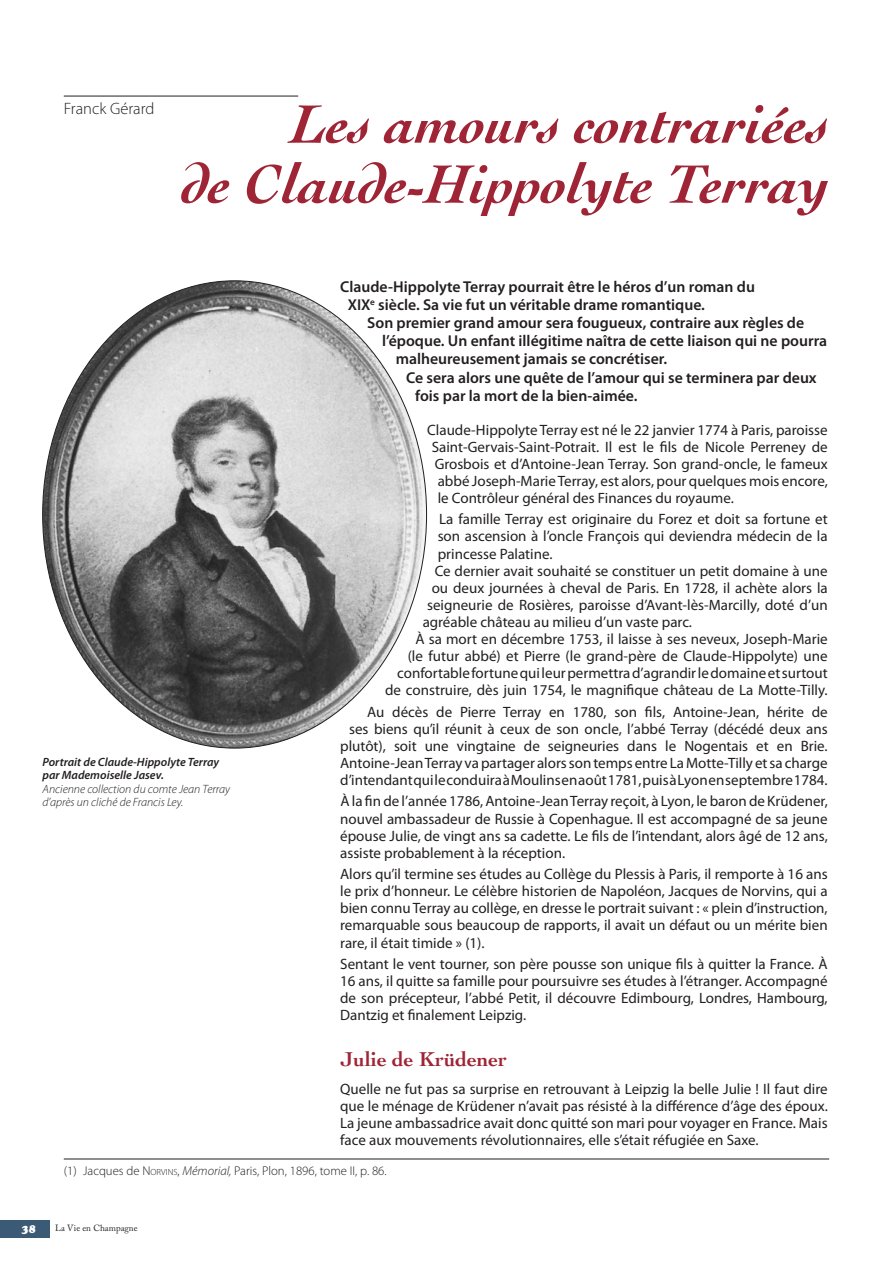
<style>
.page{position:relative;width:893px;height:1263px;background:#fff}
.page>*{position:absolute;margin:0;border:0;box-sizing:border-box;transform-origin:0 0}
.Titre_article{font:italic 700 57px/60px "Cochin";color:#9f2435;text-align:right}
.Sous-titre{font:700 21px "Cochin";color:#9f2435}
.Chapô{font:300 16.5px "Myriad Pro";color:#231f20}
.Chapô-2{font:600 15.75px/18px "Myriad Pro";color:#231f20}
.Texte_courant{font:15px/17.1px "Myriad Pro";color:#231f20;text-align:justify}
.Texte_courant-2{font:300 12.75px "Myriad Pro";color:#231f20}
.Texte_courant-3{font:italic 300 12px/13.5px "Myriad Pro";color:#231f20}
.t1{font:italic 12px "Cooper Black Std";color:#fff}
.t2{font:9px "Adobe Caslon Pro";color:#231f20}
.s1{font-weight:600}
.s2{font-style:inherit}
.s3{font-size:8.85px}
.s4{font-style:italic}
</style>
<div class="page">
<div style="left:0;top:1220px;width:50px;height:17px;background:#3b5a75"></div>
<hr style="left:64px;top:96px;width:234px;height:1px;background:#231f20">
<img style="left:43px;top:281px;width:384px;height:467px">
<hr style="left:64px;top:1159px;width:765px;height:1px;background:#231f20">
<p class="Chapô" style="left:64px;top:99px;width:92px">Franck Gérard</p>
<p class="Titre_article" style="left:182px;top:91px;width:648px">Les amours contrariées<br>de Claude-Hippolyte Terray</p>
<p class="Texte_courant-3" style="left:43px;top:755px;width:189px"><span class="s1">Portrait de Claude-Hippolyte Terray par Mademoiselle Jasev.<br></span>Ancienne collection du comte Jean Terray d’après un cliché de Francis Ley.</p>
<p class="Chapô-2" style="left:348px;top:278px;width:409px;text-indent:-7px">Claude-Hippolyte Terray pourrait être le héros d’un roman du<br>XIX<sup>e</sup> siècle. Sa vie fut un véritable drame romantique.</p>
<p class="Chapô-2" style="left:367px;top:314px;width:438px">Son premier grand amour sera fougueux, contraire aux règles de</p>
<p class="Chapô-2" style="left:382px;top:332px;width:446px">l’époque. Un enfant illégitime naîtra de cette liaison qui ne pourra</p>
<p class="Chapô-2" style="left:396px;top:350px;width:273px">malheureusement jamais se concrétiser.</p>
<p class="Chapô-2" style="left:415px;top:368px;width:403px;text-indent:-9px">Ce sera alors une quête de l’amour qui se terminera par deux fois par la mort de la bien-aimée.</p>
<p class="Texte_courant" style="left:427px;top:421px;width:402px">Claude-Hippolyte Terray est né le 22 janvier 1774 à Paris, paroisse</p>
<p class="Texte_courant" style="left:432px;top:438px;width:397px">Saint-Gervais-Saint-Potrait. Il est le fils de Nicole Perreney de</p>
<p class="Texte_courant" style="left:435px;top:455px;width:395px">Grosbois et d’Antoine-Jean Terray. Son grand-oncle, le fameux</p>
<p class="Texte_courant" style="left:438px;top:472px;width:392px">abbé Joseph-Marie Terray, est alors, pour quelques mois encore,</p>
<p class="Texte_courant" style="left:438px;top:489px;width:298px">le Contrôleur général des Finances du royaume.</p>
<p class="Texte_courant" style="left:438px;top:510px;width:392px">La famille Terray est originaire du Forez et doit sa fortune et son ascension à l’oncle François qui deviendra médecin de la princesse Palatine.</p>
<p class="Texte_courant" style="left:435px;top:562px;width:394px">Ce dernier avait souhaité se constituer un petit domaine à une</p>
<p class="Texte_courant" style="left:432px;top:579px;width:398px">ou deux journées à cheval de Paris. En 1728, il achète alors la</p>
<p class="Texte_courant" style="left:427px;top:596px;width:402px">seigneurie de Rosières, paroisse d’Avant-lès-Marcilly, doté d’un</p>
<p class="Texte_courant" style="left:423px;top:613px;width:271px">agréable château au milieu d’un vaste parc.</p>
<p class="Texte_courant" style="left:385px;top:630px;width:444px;text-align:right">À sa mort en décembre 1753, il laisse à ses neveux, Joseph-Marie<br>(le futur abbé) et Pierre (le grand-père de Claude-Hippolyte) une confortable fortune qui leur permettra d’agrandir le domaine et surtout de construire, dès juin 1754, le magnifique château de La Motte-Tilly.</p>
<p class="Texte_courant" style="left:340px;top:703px;width:489px;text-align:right">Au décès de Pierre Terray en 1780, son fils, Antoine-Jean, hérite de<br>ses biens qu’il réunit à ceux de son oncle, l’abbé Terray (décédé deux ans plutôt), soit une vingtaine de seigneuries dans le Nogentais et en Brie.</p>
<p class="Texte_courant" style="left:340px;top:754px;width:489px">Antoine-Jean Terray va partager alors son temps entre La Motte-Tilly et sa charge d’intendant qui le conduira à Moulins en août 1781, puis à Lyon en septembre 1784.</p>
<p class="Texte_courant" style="left:340px;top:793px;width:489px">À la fin de l’année 1786, Antoine-Jean Terray reçoit, à Lyon, le baron de Krüdener, nouvel ambassadeur de Russie à Copenhague. Il est accompagné de sa jeune épouse Julie, de vingt ans sa cadette. Le fils de l’intendant, alors âgé de 12 ans, assiste probablement à la réception.</p>
<p class="Texte_courant" style="left:340px;top:865px;width:489px">Alors qu’il termine ses études au Collège du Plessis à Paris, il remporte à 16 ans le prix d’honneur. Le célèbre historien de Napoléon, Jacques de Norvins, qui a bien connu Terray au collège, en dresse le portrait suivant : « plein d’instruction, remarquable sous beaucoup de rapports, il avait un défaut ou un mérite bien rare, il était timide » (1).</p>
<p class="Texte_courant" style="left:340px;top:955px;width:489px">Sentant le vent tourner, son père pousse son unique fils à quitter la France. À 16 ans, il quitte sa famille pour poursuivre ses études à l’étranger. Accompagné de son précepteur, l’abbé Petit, il découvre Edimbourg, Londres, Hambourg, Dantzig et finalement Leipzig.</p>
<p class="Sous-titre" style="left:340px;top:1045px;width:168px">Julie de Krüdener</p>
<p class="Texte_courant" style="left:340px;top:1080px;width:489px">Quelle ne fut pas sa surprise en retrouvant à Leipzig la belle Julie ! Il faut dire que le ménage de Krüdener n’avait pas résisté à la différence d’âge des époux.<br>La jeune ambassadrice avait donc quitté son mari pour voyager en France. Mais face aux mouvements révolutionnaires, elle s’était réfugiée en Saxe.</p>
<p class="Texte_courant-2" style="left:64px;top:1163px;width:324px">(1) Jacques de <span class="s2">N</span><span class="s3">ORVINS</span>, <span class="s4">Mémorial,</span> Paris, Plon, 1896, tome II, p. 86.</p>
<p class="t1" style="left:21px;top:1221px;width:16px">38</p>
<p class="t2" style="left:55px;top:1223px;width:84px">La Vie en Champagne</p>
</div>
